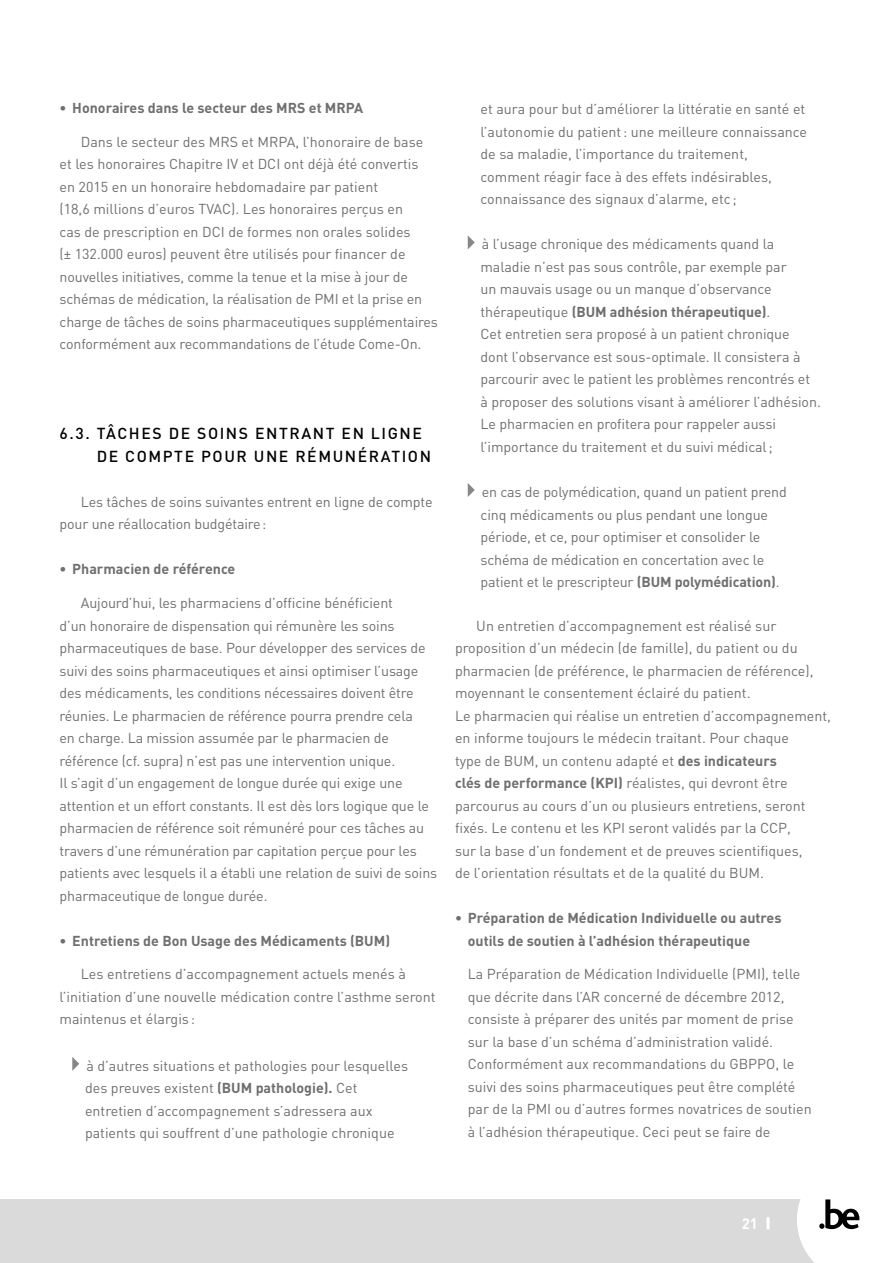
<style>
.page{position:relative;width:893px;height:1263px;background:#fff}
.page>*{position:absolute;margin:0;border:0;box-sizing:border-box;transform-origin:0 0}
.t1{font:500 15.75px/22.5px "DINOT";letter-spacing:.1em;color:#000}
.t2{font:700 15px "DINOT";color:#fff}
.t3{font:14.25px/22.5px "DINOT";letter-spacing:-.005em;color:#6f6f6f}
.t4{font:700 14.25px/22.5px "DINOT";color:#6f6f6f}
.s1{font-weight:700}
</style>
<div class="page">
<div style="left:0;top:1199px;width:893px;height:64px;background:#dadada"></div>
<svg style="left:767px;top:1217px;width:3px;height:12px"></svg>
<svg style="left:797px;top:1199px;width:96px;height:64px;background:#e8e8e8"></svg>
<svg style="left:72px;top:1057px;width:7px;height:14px"></svg>
<svg style="left:468px;top:236px;width:7px;height:13px"></svg>
<svg style="left:468px;top:483px;width:7px;height:14px"></svg>
<p class="t4" style="left:60px;top:96px;width:305px">• Honoraires dans le secteur des MRS et MRPA</p>
<p class="t3" style="left:60px;top:130px;width:380px;text-indent:21px">Dans le secteur des MRS et MRPA, l’honoraire de base et les honoraires Chapitre IV et DCI ont déjà été convertis<br>en 2015 en un honoraire hebdomadaire par patient<br>(18,6 millions d’euros TVAC). Les honoraires perçus en<br>cas de prescription en DCI de formes non orales solides<br>(± 132.000 euros) peuvent être utilisés pour financer de nouvelles initiatives, comme la tenue et la mise à jour de schémas de médication, la réalisation de PMI et la prise en charge de tâches de soins pharmaceutiques supplémentaires conformément aux recommandations de l’étude Come-On.</p>
<p class="t1" style="left:97px;top:422px;width:336px;text-indent:-37px">6.3. TÂCHES DE SOINS ENTRANT EN LIGNE<br>DE COMPTE POUR UNE RÉMUNÉRATION</p>
<p class="t3" style="left:60px;top:490px;width:375px;text-indent:21px">Les tâches de soins suivantes entrent en ligne de compte pour une réallocation budgétaire:</p>
<p class="t4" style="left:60px;top:557px;width:177px">• Pharmacien de référence</p>
<p class="t3" style="left:60px;top:591px;width:379px;text-indent:21px">Aujourd’hui, les pharmaciens d’officine bénéficient<br>d’un honoraire de dispensation qui rémunère les soins pharmaceutiques de base. Pour développer des services de suivi des soins pharmaceutiques et ainsi optimiser l’usage des médicaments, les conditions nécessaires doivent être réunies. Le pharmacien de référence pourra prendre cela<br>en charge. La mission assumée par le pharmacien de référence (cf. supra) n’est pas une intervention unique.<br>Il s’agit d’un engagement de longue durée qui exige une attention et un effort constants. Il est dès lors logique que le pharmacien de référence soit rémunéré pour ces tâches au travers d’une rémunération par capitation perçue pour les patients avec lesquels il a établi une relation de suivi de soins pharmaceutique de longue durée.</p>
<p class="t4" style="left:60px;top:928px;width:332px">• Entretiens de Bon Usage des Médicaments (BUM)</p>
<p class="t3" style="left:60px;top:962px;width:378px;text-indent:21px">Les entretiens d’accompagnement actuels menés à l’initiation d’une nouvelle médication contre l’asthme seront maintenus et élargis :</p>
<p class="t3" style="left:85px;top:1054px;width:325px">à d’autres situations et pathologies pour lesquelles des preuves existent <span class="s1">(BUM pathologie).</span> Cet entretien d’accompagnement s’adressera aux patients qui souffrent d’une pathologie chronique</p>
<p class="t3" style="left:480px;top:97px;width:328px">et aura pour but d’améliorer la littératie en santé et l’autonomie du patient: une meilleure connaissance de sa maladie, l’importance du traitement, comment réagir face à des effets indésirables, connaissance des signaux d’alarme, etc ;</p>
<p class="t3" style="left:480px;top:232px;width:342px">à l’usage chronique des médicaments quand la maladie n’est pas sous contrôle, par exemple par<br>un mauvais usage ou un manque d’observance thérapeutique <span class="s1">(BUM adhésion thérapeutique)</span>.<br>Cet entretien sera proposé à un patient chronique dont l’observance est sous-optimale. Il consistera à parcourir avec le patient les problèmes rencontrés et à proposer des solutions visant à améliorer l’adhésion.<br>Le pharmacien en profitera pour rappeler aussi l’importance du traitement et du suivi médical;</p>
<p class="t3" style="left:480px;top:480px;width:308px">en cas de polymédication, quand un patient prend cinq médicaments ou plus pendant une longue période, et ce, pour optimiser et consolider le schéma de médication en concertation avec le patient et le prescripteur <span class="s1">(BUM polymédication)</span>.</p>
<p class="t3" style="left:455px;top:613px;width:377px;text-indent:21px">Un entretien d’accompagnement est réalisé sur proposition d’un médecin (de famille), du patient ou du pharmacien (de préférence, le pharmacien de référence), moyennant le consentement éclairé du patient.<br>Le pharmacien qui réalise un entretien d’accompagnement, en informe toujours le médecin traitant. Pour chaque<br>type de BUM, un contenu adapté et <span class="s1">des indicateurs<br>clés de performance (KPI)</span> réalistes, qui devront être parcourus au cours d’un ou plusieurs entretiens, seront fixés. Le contenu et les KPI seront validés par la CCP,<br>sur la base d’un fondement et de preuves scientifiques,<br>de l’orientation résultats et de la qualité du BUM.</p>
<p class="t4" style="left:468px;top:906px;width:315px;text-indent:-13px">• Préparation de Médication Individuelle ou autres outils de soutien à l’adhésion thérapeutique</p>
<p class="t3" style="left:468px;top:962px;width:345px">La Préparation de Médication Individuelle (PMI), telle que décrite dans l’AR concerné de décembre 2012, consiste à préparer des unités par moment de prise sur la base d’un schéma d’administration validé.<br>Conformément aux recommandations du GBPPO, le suivi des soins pharmaceutiques peut être complété par de la PMI ou d’autres formes novatrices de soutien à l’adhésion thérapeutique. Ceci peut se faire de</p>
<p class="t2" style="left:742px;top:1213px;width:18px">21</p>
</div>
